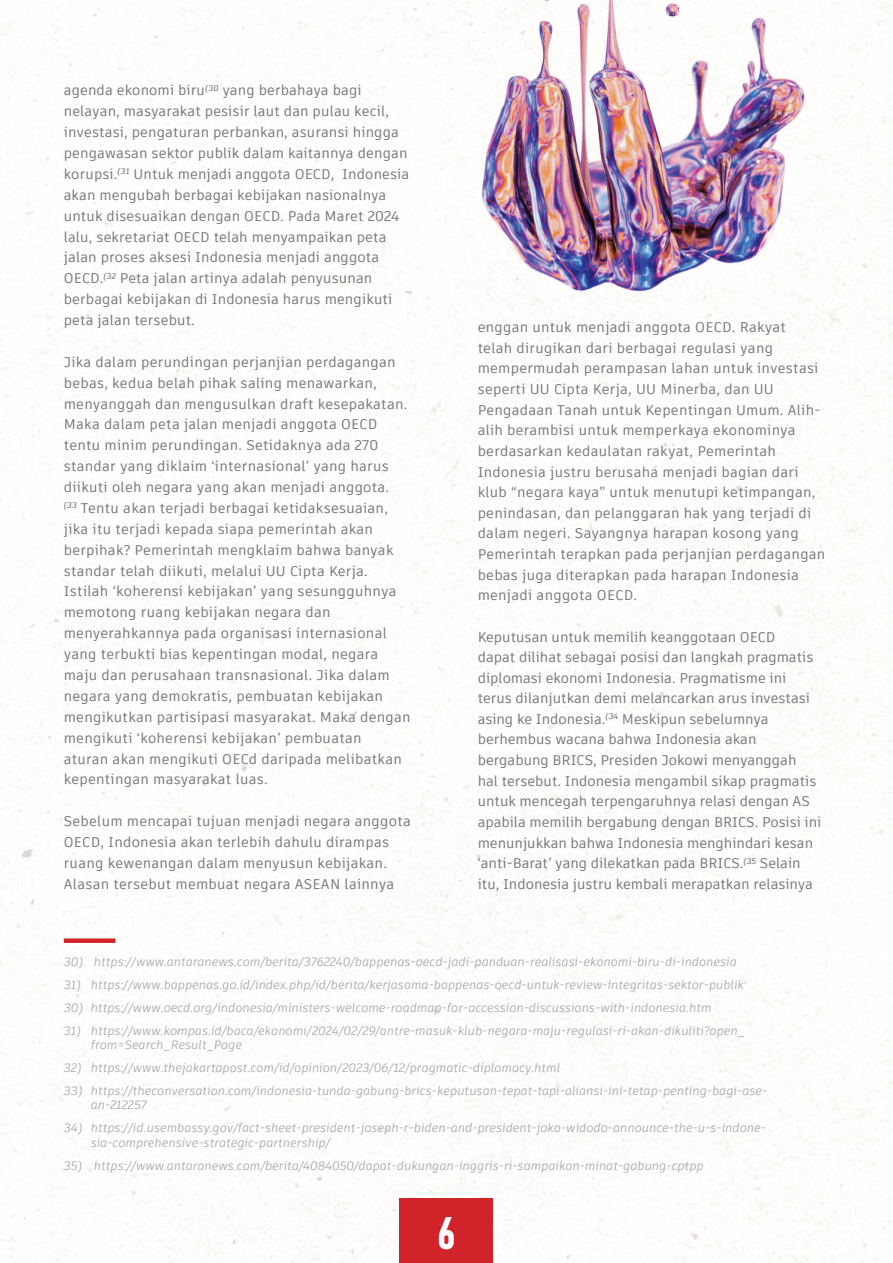
<style>
.page{position:relative;width:893px;height:1263px;background:#fff}
.page>*{position:absolute;margin:0;border:0;box-sizing:border-box;transform-origin:0 0}
.t1{font:45px "Bahnschrift";color:#fff}
.t2{font:13.95px/20.9px "Artifakt Element";letter-spacing:.02em;color:#76787b}
.t3{font:13.95px/20.5px "Artifakt Element";color:#76787b}
.t4{font:italic 12px/14.4px "Artifakt Element";color:#a8a9ad}
</style>
<div class="page">
<img style="left:0;top:0;width:893px;height:1263px">
<div style="left:400px;top:1198px;width:93px;height:65px;background:#d1232a"></div>
<div style="left:64px;top:938px;width:51px;height:5px;background:#d1232a"></div>
<img style="left:446px;top:0;width:385px;height:293px">
<p class="t2" style="left:64px;top:80px;width:347px">agenda ekonomi biru<sup>(30</sup> yang berbahaya bagi nelayan, masyarakat pesisir laut dan pulau kecil, investasi, pengaturan perbankan, asuransi hingga pengawasan sektor publik dalam kaitannya dengan korupsi.<sup>(31</sup> Untuk menjadi anggota OECD, Indonesia akan mengubah berbagai kebijakan nasionalnya untuk disesuaikan dengan OECD. Pada Maret 2024 lalu, sekretariat OECD telah menyampaikan peta jalan proses aksesi Indonesia menjadi anggota OECD.<sup>(32</sup> Peta jalan artinya adalah penyusunan berbagai kebijakan di Indonesia harus mengikuti peta jalan tersebut.</p>
<p class="t2" style="left:64px;top:351px;width:348px">Jika dalam perundingan perjanjian perdagangan bebas, kedua belah pihak saling menawarkan, menyanggah dan mengusulkan draft kesepakatan.<br>Maka dalam peta jalan menjadi anggota OECD tentu minim perundingan. Setidaknya ada 270 standar yang diklaim ‘internasional’ yang harus diikuti oleh negara yang akan menjadi anggota.<br><sup>(33</sup> Tentu akan terjadi berbagai ketidaksesuaian, jika itu terjadi kepada siapa pemerintah akan berpihak? Pemerintah mengklaim bahwa banyak standar telah diikuti, melalui UU Cipta Kerja.<br>Istilah ‘koherensi kebijakan’ yang sesungguhnya memotong ruang kebijakan negara dan menyerahkannya pada organisasi internasional yang terbukti bias kepentingan modal, negara maju dan perusahaan transnasional. Jika dalam negara yang demokratis, pembuatan kebijakan mengikutkan partisipasi masyarakat. Maka dengan mengikuti ‘koherensi kebijakan’ pembuatan<br>aturan akan mengikuti OECd daripada melibatkan kepentingan masyarakat luas.</p>
<p class="t2" style="left:64px;top:811px;width:349px">Sebelum mencapai tujuan menjadi negara anggota OECD, Indonesia akan terlebih dahulu dirampas ruang kewenangan dalam menyusun kebijakan.<br>Alasan tersebut membuat negara ASEAN lainnya</p>
<p class="t2" style="left:478px;top:317px;width:349px">enggan untuk menjadi anggota OECD. Rakyat<br>telah dirugikan dari berbagai regulasi yang mempermudah perampasan lahan untuk investasi seperti UU Cipta Kerja, UU Minerba, dan UU Pengadaan Tanah untuk Kepentingan Umum. Alih&shy;alih berambisi untuk memperkaya ekonominya berdasarkan kedaulatan rakyat, Pemerintah Indonesia justru berusaha menjadi bagian dari klub “negara kaya” untuk menutupi ketimpangan, penindasan, dan pelanggaran hak yang terjadi di dalam negeri. Sayangnya harapan kosong yang Pemerintah terapkan pada perjanjian perdagangan bebas juga diterapkan pada harapan Indonesia menjadi anggota OECD.</p>
<p class="t3" style="left:478px;top:626px;width:345px">Keputusan untuk memilih keanggotaan OECD<br>dapat dilihat sebagai posisi dan langkah pragmatis diplomasi ekonomi Indonesia. Pragmatisme ini terus dilanjutkan demi melancarkan arus investasi asing ke Indonesia.<sup>(34</sup> Meskipun sebelumnya berhembus wacana bahwa Indonesia akan bergabung BRICS, Presiden Jokowi menyanggah<br>hal tersebut. Indonesia mengambil sikap pragmatis untuk mencegah terpengaruhnya relasi dengan AS apabila memilih bergabung dengan BRICS. Posisi ini menunjukkan bahwa Indonesia menghindari kesan ‘anti-Barat’ yang dilekatkan pada BRICS.<sup>(35</sup> Selain itu, Indonesia justru kembali merapatkan relasinya</p>
<p class="t4" style="left:64px;top:954px;width:674px">30) https://www.antaranews.com/berita/3762240/bappenas-oecd-jadi-panduan-realisasi-ekonomi-biru-di-indonesia</p>
<p class="t4" style="left:64px;top:977px;width:682px">31) https://www.bappenas.go.id/index.php/id/berita/kerjasama-bappenas-oecd-untuk-review-integritas-sektor-publik</p>
<p class="t4" style="left:64px;top:1000px;width:649px">30) https://www.oecd.org/indonesia/ministers-welcome-roadmap-for-accession-discussions-with-indonesia.htm</p>
<p class="t4" style="left:91px;top:1023px;width:656px;text-indent:-27px">31) https://www.kompas.id/baca/ekonomi/2024/02/29/antre-masuk-klub-negara-maju-regulasi-ri-akan-dikuliti?open_ from=Search_Result_Page</p>
<p class="t4" style="left:64px;top:1061px;width:498px">32) https://www.thejakartapost.com/id/opinion/2023/06/12/pragmatic-diplomacy.html</p>
<p class="t4" style="left:91px;top:1083px;width:678px;text-indent:-27px">33) https://theconversation.com/indonesia-tunda-gabung-brics-keputusan-tepat-tapi-aliansi-ini-tetap-penting-bagi-ase&shy;an-212257</p>
<p class="t4" style="left:91px;top:1121px;width:677px;text-indent:-27px">34) https://id.usembassy.gov/fact-sheet-president-joseph-r-biden-and-president-joko-widodo-announce-the-u-s-indone&shy;sia-comprehensive-strategic-partnership/</p>
<p class="t4" style="left:64px;top:1158px;width:641px">35) https://www.antaranews.com/berita/4084050/dapat-dukungan-inggris-ri-sampaikan-minat-gabung-cptpp</p>
<h1 class="t1" style="left:438px;top:1199px;width:19px">6</h1>
</div>
